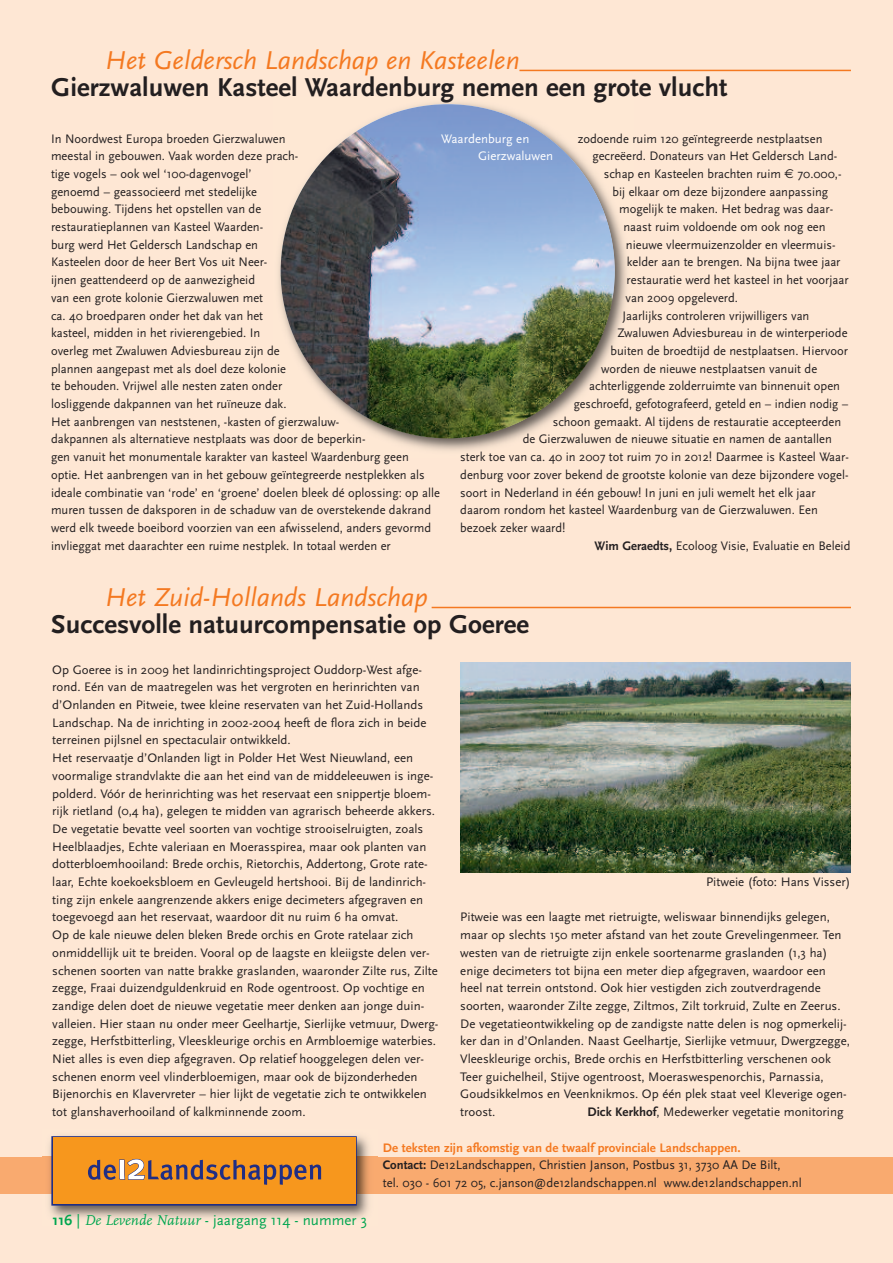
<style>
.page{position:relative;width:893px;height:1263px;background:#fee7d4}
.page>*{position:absolute;margin:0;border:0;box-sizing:border-box;transform-origin:0 0}
.t1{font:700 27px "Scala Sans";color:#231f20}
.t2{font:italic 27px "Scala Sans";color:#f47921}
.t3{font:15px "Scala Sans";color:#00a54f}
.t4{font:12.9px/17.7px "Scala Sans";color:#231f20}
.t5{font:12.9px "Scala Sans";color:#231f20;scale:.94 1}
.t6{font:12.9px/17.7px "Scala Sans";color:#fff}
.s1{font-family:"Euro Sans"}
.s2{font-weight:700}
.s3{font-family:"FF Scala";font-style:italic}
.s4{font-weight:700;color:#f47921}
</style>
<div class="page">
<img style="left:278px;top:102px;width:349px;height:349px">
<div style="left:0;top:1157px;width:893px;height:36px;background:#f9aa6f"></div>
<img style="left:43px;top:1135px;width:334px;height:84px">
<svg style="left:51px;top:1136px;width:306px;height:69px;background:#df8d2b"></svg>
<hr style="left:432px;top:607px;width:419px;height:1px;background:#f47921">
<img style="left:281px;top:104px;width:334px;height:334px;border-radius:50%">
<img style="left:460px;top:662px;width:390px;height:210px">
<hr style="left:519px;top:70px;width:332px;height:1px;background:#f47921">
<h1 class="t2" style="left:105px;top:43px;width:416px">Het Geldersch Landschap en Kasteelen</h1>
<h1 class="t1" style="left:51px;top:70px;width:678px">Gierzwaluwen Kasteel Waardenburg nemen een grote vlucht</h1>
<p class="t6" style="left:478px;top:129px;width:77px;text-indent:-37px">Waardenburg en<br>Gierzwaluwen</p>
<p class="t4" style="left:51px;top:129px;width:390px">In Noordwest Europa broeden Gierzwaluwen<br>meestal in gebouwen. Vaak worden deze prach-<br>tige vogels – ook wel ‘100-dagenvogel’<br>genoemd – geassocieerd met stedelijke<br>bebouwing. Tijdens het opstellen van de<br>restauratieplannen van Kasteel Waarden-<br>burg werd Het Geldersch Landschap en<br>Kasteelen door de heer Bert Vos uit Neer-<br>ijnen geattendeerd op de aanwezigheid<br>van een grote kolonie Gierzwaluwen met<br>ca. 40 broedparen onder het dak van het<br>kasteel, midden in het rivierengebied. In<br>overleg met Zwaluwen Adviesbureau zijn de<br>plannen aangepast met als doel deze kolonie<br>te behouden. Vrijwel alle nesten zaten onder<br>losliggende dakpannen van het ruïneuze dak.<br>Het aanbrengen van neststenen, -kasten of gierzwaluw-<br>dakpannen als alternatieve nestplaats was door de beperkin-<br>gen vanuit het monumentale karakter van kasteel Waardenburg geen optie. Het aanbrengen van in het gebouw geïntegreerde nestplekken als ideale combinatie van ‘rode’ en ‘groene’ doelen bleek dé oplossing: op alle muren tussen de daksporen in de schaduw van de overstekende dakrand werd elk tweede boeibord voorzien van een afwisselend, anders gevormd invlieggat met daarachter een ruime nestplek. In totaal werden er</p>
<p class="t4" style="left:578px;top:129px;width:246px">zodoende ruim 120 geïntegreerde nestplaatsen</p>
<p class="t4" style="left:592px;top:147px;width:246px">gecreëerd. Donateurs van Het Geldersch Land-</p>
<p class="t4" style="left:604px;top:165px;width:239px">schap en Kasteelen brachten ruim <span class="s1">€</span> 70.000,-</p>
<p class="t4" style="left:613px;top:182px;width:217px">bij elkaar om deze bijzondere aanpassing</p>
<p class="t4" style="left:619px;top:200px;width:216px">mogelijk te maken. Het bedrag was daar-</p>
<p class="t4" style="left:623px;top:218px;width:204px">naast ruim voldoende om ook nog een</p>
<p class="t4" style="left:626px;top:235px;width:211px">nieuwe vleermuizenzolder en vleermuis-</p>
<p class="t4" style="left:627px;top:253px;width:215px">kelder aan te brengen. Na bijna twee jaar</p>
<p class="t4" style="left:627px;top:271px;width:224px">restauratie werd het kasteel in het voorjaar</p>
<p class="t4" style="left:625px;top:288px;width:114px">van 2009 opgeleverd.</p>
<p class="t4" style="left:622px;top:306px;width:189px">Jaarlijks controleren vrijwilligers van</p>
<p class="t4" style="left:617px;top:324px;width:232px">Zwaluwen Adviesbureau in de winterperiode</p>
<p class="t4" style="left:611px;top:342px;width:239px">buiten de broedtijd de nestplaatsen. Hiervoor</p>
<p class="t4" style="left:601px;top:359px;width:217px">worden de nieuwe nestplaatsen vanuit de</p>
<p class="t4" style="left:589px;top:377px;width:252px">achterliggende zolderruimte van binnenuit open</p>
<p class="t5" style="left:574px;top:396px;width:294px">geschroefd, gefotografeerd, geteld en – indien nodig –</p>
<p class="t4" style="left:553px;top:412px;width:290px">schoon gemaakt. Al tijdens de restauratie accepteerden</p>
<p class="t4" style="left:523px;top:430px;width:311px">de Gierzwaluwen de nieuwe situatie en namen de aantallen</p>
<p class="t4" style="left:460px;top:448px;width:390px">sterk toe van ca. 40 in 2007 tot ruim 70 in 2012! Daarmee is Kasteel Waar-</p>
<p class="t4" style="left:460px;top:465px;width:390px">denburg voor zover bekend de grootste kolonie van deze bijzondere vogel-</p>
<p class="t4" style="left:460px;top:483px;width:357px">soort in Nederland in één gebouw! In juni en juli wemelt het elk jaar</p>
<p class="t4" style="left:460px;top:501px;width:359px">daarom rondom het kasteel Waardenburg van de Gierzwaluwen. Een</p>
<p class="t4" style="left:460px;top:519px;width:107px">bezoek zeker waard!</p>
<p class="t4" style="left:595px;top:536px;width:257px"><span class="s2">Wim Geraedts,</span> Ecoloog Visie, Evaluatie en Beleid</p>
<h1 class="t2" style="left:105px;top:581px;width:324px">Het Zuid-Hollands Landschap</h1>
<h1 class="t1" style="left:51px;top:608px;width:479px">Succesvolle natuurcompensatie op Goeree</h1>
<p class="t4" style="left:52px;top:660px;width:388px">Op Goeree is in 2009 het landinrichtingsproject Ouddorp-West afge&shy;rond. Eén van de maatregelen was het vergroten en herinrichten van d’Onlanden en Pitweie, twee kleine reservaten van het Zuid-Hollands Landschap. Na de inrichting in 2002-2004 heeft de flora zich in beide terreinen pijlsnel en spectaculair ontwikkeld.<br>Het reservaatje d’Onlanden ligt in Polder Het West Nieuwland, een voormalige strandvlakte die aan het eind van de middeleeuwen is inge&shy;polderd. Vóór de herinrichting was het reservaat een snippertje bloem&shy;rijk rietland (0,4 ha), gelegen te midden van agrarisch beheerde akkers.<br>De vegetatie bevatte veel soorten van vochtige strooiselruigten, zoals Heelblaadjes, Echte valeriaan en Moerasspirea, maar ook planten van dotterbloemhooiland: Brede orchis, Rietorchis, Addertong, Grote rate&shy;laar, Echte koekoeksbloem en Gevleugeld hertshooi. Bij de landinrich&shy;ting zijn enkele aangrenzende akkers enige decimeters afgegraven en toegevoegd aan het reservaat, waardoor dit nu ruim 6 ha omvat.<br>Op de kale nieuwe delen bleken Brede orchis en Grote ratelaar zich onmiddellijk uit te breiden. Vooral op de laagste en kleiigste delen ver&shy;schenen soorten van natte brakke graslanden, waaronder Zilte rus, Zilte zegge, Fraai duizendguldenkruid en Rode ogentroost. Op vochtige en zandige delen doet de nieuwe vegetatie meer denken aan jonge duin&shy;valleien. Hier staan nu onder meer Geelhartje, Sierlijke vetmuur, Dwerg&shy;zegge, Herfstbitterling, Vleeskleurige orchis en Armbloemige waterbies.<br>Niet alles is even diep afgegraven. Op relatief hooggelegen delen ver&shy;schenen enorm veel vlinderbloemigen, maar ook de bijzonderheden Bijenorchis en Klavervreter – hier lijkt de vegetatie zich te ontwikkelen tot glanshaverhooiland of kalkminnende zoom.</p>
<p class="t4" style="left:706px;top:873px;width:146px">Pitweie (foto: Hans Visser)</p>
<p class="t4" style="left:460px;top:908px;width:391px">Pitweie was een laagte met rietruigte, weliswaar binnendijks gelegen, maar op slechts 150 meter afstand van het zoute Grevelingenmeer. Ten westen van de rietruigte zijn enkele soortenarme graslanden (1,3 ha) enige decimeters tot bijna een meter diep afgegraven, waardoor een heel nat terrein ontstond. Ook hier vestigden zich zoutverdragende soorten, waaronder Zilte zegge, Ziltmos, Zilt torkruid, Zulte en Zeerus.<br>De vegetatieontwikkeling op de zandigste natte delen is nog opmerkelij&shy;ker dan in d’Onlanden. Naast Geelhartje, Sierlijke vetmuur, Dwergzegge, Vleeskleurige orchis, Brede orchis en Herfstbitterling verschenen ook Teer guichelheil, Stijve ogentroost, Moeraswespenorchis, Parnassia, Goudsikkelmos en Veenknikmos. Op één plek staat veel Kleverige ogen&shy;troost.</p>
<p class="t4" style="left:588px;top:1103px;width:258px"><span class="s2">Dick Kerkhof</span>, Medewerker vegetatie monitoring</p>
<p class="t3" style="left:53px;top:1211px;width:316px"><span class="s2">116</span> | <span class="s3">De Levende Natuur</span> - jaargang 114 - nummer 3</p>
<p class="t4" style="left:383px;top:1138px;width:420px"><span class="s4">De teksten zijn afkomstig van de twaalf provinciale Landschappen.<br></span><span class="s2">Contact:</span> De12Landschappen, Christien Janson, Postbus 31, 3730 AA De Bilt,<br>tel. 030 - 601 72 05, c.janson@de12landschappen.nl www.de12landschappen.nl</p>
</div>
